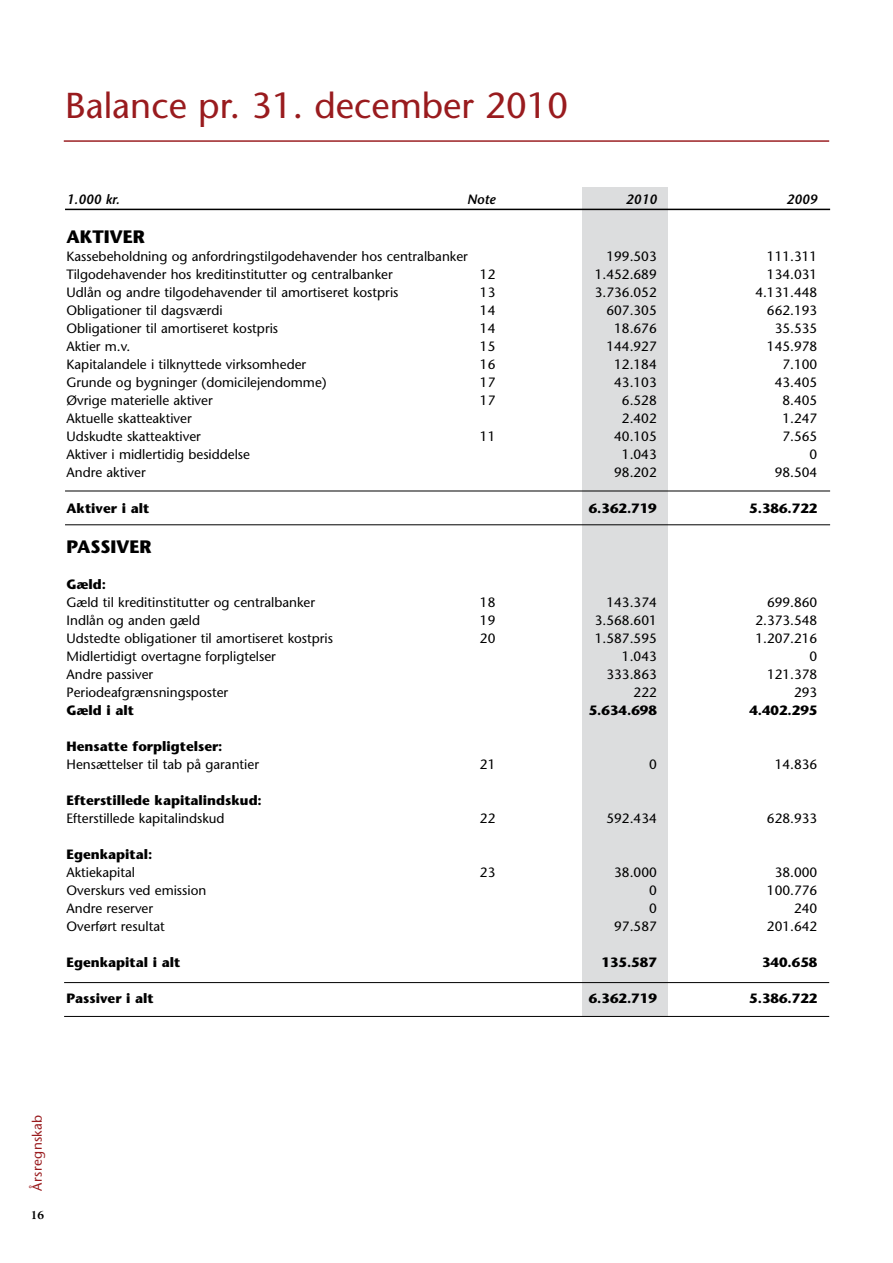
<style>
.page{position:relative;width:893px;height:1263px;background:#fff}
.page>*{position:absolute;margin:0;border:0;box-sizing:border-box;transform-origin:0 0}
.t1{font:36px "Stone Sans";color:#991b1e}
.t2{font:700 18px "Stone Sans";color:#000}
.t3{font:13.5px "Stone Sans";color:#000}
.t4{font:700 13.5px "Stone Sans";color:#000}
.t5{font:italic 600 13.5px "Stone Sans";color:#000}
.t6{font:13.5px "Stone Sans";letter-spacing:.03em;color:#991b1e}
.t7{font:800 12px "Goudy";color:#000}
</style>
<div class="page">
<div style="left:583px;top:187px;width:85px;height:829px;background:#dcddde"></div>
<hr style="left:65px;top:209px;width:765px;height:1px;background:#000">
<hr style="left:65px;top:491px;width:765px;height:1px;background:#000">
<hr style="left:65px;top:524px;width:765px;height:1px;background:#000">
<hr style="left:64px;top:982px;width:765px;height:1px;background:#000">
<hr style="left:64px;top:1016px;width:765px;height:1px;background:#000">
<hr style="left:64px;top:140px;width:765px;height:2px;background:#991b1e">
<h1 class="t1" style="left:65px;top:84px;width:504px">Balance pr. 31. december 2010</h1>
<p class="t5" style="left:67px;top:191px;width:55px">1.000 kr.</p>
<p class="t5" style="left:467px;top:191px;width:30px">Note</p>
<p class="t5" style="left:626px;top:191px;width:32px">2010</p>
<p class="t5" style="left:786px;top:191px;width:32px">2009</p>
<h2 class="t2" style="left:67px;top:226px;width:80px">AKTIVER</h2>
<p class="t3" style="left:67px;top:248px;width:403px">Kassebeholdning og anfordringstilgodehavender hos centralbanker</p>
<p class="t3" style="left:606px;top:248px;width:52px">199.503</p>
<p class="t3" style="left:767px;top:248px;width:52px">111.311</p>
<p class="t3" style="left:67px;top:266px;width:328px">Tilgodehavender hos kreditinstitutter og centralbanker</p>
<p class="t3" style="left:480px;top:266px;width:17px">12</p>
<p class="t3" style="left:595px;top:266px;width:63px">1.452.689</p>
<p class="t3" style="left:767px;top:266px;width:52px">134.031</p>
<p class="t3" style="left:67px;top:284px;width:333px">Udlån og andre tilgodehavender til amortiseret kostpris</p>
<p class="t3" style="left:480px;top:284px;width:17px">13</p>
<p class="t3" style="left:595px;top:284px;width:63px">3.736.052</p>
<p class="t3" style="left:755px;top:284px;width:63px">4.131.448</p>
<p class="t3" style="left:67px;top:302px;width:158px">Obligationer til dagsværdi</p>
<p class="t3" style="left:480px;top:302px;width:17px">14</p>
<p class="t3" style="left:606px;top:302px;width:52px">607.305</p>
<p class="t3" style="left:767px;top:302px;width:52px">662.193</p>
<p class="t3" style="left:67px;top:320px;width:213px">Obligationer til amortiseret kostpris</p>
<p class="t3" style="left:480px;top:320px;width:17px">14</p>
<p class="t3" style="left:614px;top:320px;width:44px">18.676</p>
<p class="t3" style="left:775px;top:320px;width:44px">35.535</p>
<p class="t3" style="left:67px;top:338px;width:65px">Aktier m.v.</p>
<p class="t3" style="left:480px;top:338px;width:17px">15</p>
<p class="t3" style="left:606px;top:338px;width:52px">144.927</p>
<p class="t3" style="left:767px;top:338px;width:52px">145.978</p>
<p class="t3" style="left:67px;top:356px;width:241px">Kapitalandele i tilknyttede virksomheder</p>
<p class="t3" style="left:480px;top:356px;width:17px">16</p>
<p class="t3" style="left:614px;top:356px;width:44px">12.184</p>
<p class="t3" style="left:782px;top:356px;width:36px">7.100</p>
<p class="t3" style="left:67px;top:374px;width:262px">Grunde og bygninger (domicilejendomme)</p>
<p class="t3" style="left:480px;top:374px;width:17px">17</p>
<p class="t3" style="left:614px;top:374px;width:44px">43.103</p>
<p class="t3" style="left:775px;top:374px;width:44px">43.405</p>
<p class="t3" style="left:67px;top:392px;width:148px">Øvrige materielle aktiver</p>
<p class="t3" style="left:480px;top:392px;width:17px">17</p>
<p class="t3" style="left:622px;top:392px;width:36px">6.528</p>
<p class="t3" style="left:782px;top:392px;width:36px">8.405</p>
<p class="t3" style="left:67px;top:410px;width:127px">Aktuelle skatteaktiver</p>
<p class="t3" style="left:622px;top:410px;width:36px">2.402</p>
<p class="t3" style="left:782px;top:410px;width:36px">1.247</p>
<p class="t3" style="left:67px;top:428px;width:136px">Udskudte skatteaktiver</p>
<p class="t3" style="left:480px;top:428px;width:17px">11</p>
<p class="t3" style="left:614px;top:428px;width:44px">40.105</p>
<p class="t3" style="left:782px;top:428px;width:36px">7.565</p>
<p class="t3" style="left:67px;top:446px;width:185px">Aktiver i midlertidig besiddelse</p>
<p class="t3" style="left:622px;top:446px;width:36px">1.043</p>
<p class="t3" style="left:810px;top:446px;width:9px">0</p>
<p class="t3" style="left:67px;top:464px;width:81px">Andre aktiver</p>
<p class="t3" style="left:614px;top:464px;width:44px">98.202</p>
<p class="t3" style="left:775px;top:464px;width:44px">98.504</p>
<p class="t4" style="left:67px;top:500px;width:84px">Aktiver i alt</p>
<p class="t4" style="left:589px;top:500px;width:70px">6.362.719</p>
<p class="t4" style="left:749px;top:500px;width:70px">5.386.722</p>
<h2 class="t2" style="left:67px;top:536px;width:87px">PASSIVER</h2>
<p class="t4" style="left:67px;top:576px;width:41px">Gæld:</p>
<p class="t3" style="left:67px;top:594px;width:250px">Gæld til kreditinstitutter og centralbanker</p>
<p class="t3" style="left:480px;top:594px;width:17px">18</p>
<p class="t3" style="left:606px;top:594px;width:52px">143.374</p>
<p class="t3" style="left:767px;top:594px;width:52px">699.860</p>
<p class="t3" style="left:67px;top:612px;width:135px">Indlån og anden gæld</p>
<p class="t3" style="left:480px;top:612px;width:17px">19</p>
<p class="t3" style="left:595px;top:612px;width:63px">3.568.601</p>
<p class="t3" style="left:755px;top:612px;width:63px">2.373.548</p>
<p class="t3" style="left:67px;top:630px;width:268px">Udstedte obligationer til amortiseret kostpris</p>
<p class="t3" style="left:480px;top:630px;width:17px">20</p>
<p class="t3" style="left:595px;top:630px;width:63px">1.587.595</p>
<p class="t3" style="left:755px;top:630px;width:63px">1.207.216</p>
<p class="t3" style="left:67px;top:648px;width:211px">Midlertidigt overtagne forpligtelser</p>
<p class="t3" style="left:622px;top:648px;width:36px">1.043</p>
<p class="t3" style="left:810px;top:648px;width:9px">0</p>
<p class="t3" style="left:67px;top:666px;width:88px">Andre passiver</p>
<p class="t3" style="left:606px;top:666px;width:52px">333.863</p>
<p class="t3" style="left:767px;top:666px;width:52px">121.378</p>
<p class="t3" style="left:67px;top:684px;width:163px">Periodeafgrænsningsposter</p>
<p class="t3" style="left:634px;top:684px;width:25px">222</p>
<p class="t3" style="left:794px;top:684px;width:25px">293</p>
<p class="t4" style="left:67px;top:702px;width:69px">Gæld i alt</p>
<p class="t4" style="left:589px;top:702px;width:70px">5.634.698</p>
<p class="t4" style="left:749px;top:702px;width:70px">4.402.295</p>
<p class="t4" style="left:67px;top:738px;width:158px">Hensatte forpligtelser:</p>
<p class="t3" style="left:67px;top:756px;width:194px">Hensættelser til tab på garantier</p>
<p class="t3" style="left:480px;top:756px;width:17px">21</p>
<p class="t3" style="left:649px;top:756px;width:9px">0</p>
<p class="t3" style="left:775px;top:756px;width:44px">14.836</p>
<p class="t4" style="left:67px;top:792px;width:197px">Efterstillede kapitalindskud:</p>
<p class="t3" style="left:67px;top:810px;width:160px">Efterstillede kapitalindskud</p>
<p class="t3" style="left:480px;top:810px;width:17px">22</p>
<p class="t3" style="left:606px;top:810px;width:52px">592.434</p>
<p class="t3" style="left:767px;top:810px;width:52px">628.933</p>
<p class="t4" style="left:67px;top:846px;width:87px">Egenkapital:</p>
<p class="t3" style="left:67px;top:864px;width:70px">Aktiekapital</p>
<p class="t3" style="left:480px;top:864px;width:17px">23</p>
<p class="t3" style="left:614px;top:864px;width:44px">38.000</p>
<p class="t3" style="left:775px;top:864px;width:44px">38.000</p>
<p class="t3" style="left:67px;top:882px;width:141px">Overskurs ved emission</p>
<p class="t3" style="left:649px;top:882px;width:9px">0</p>
<p class="t3" style="left:767px;top:882px;width:52px">100.776</p>
<p class="t3" style="left:67px;top:900px;width:88px">Andre reserver</p>
<p class="t3" style="left:649px;top:900px;width:9px">0</p>
<p class="t3" style="left:794px;top:900px;width:25px">240</p>
<p class="t3" style="left:67px;top:918px;width:100px">Overført resultat</p>
<p class="t3" style="left:614px;top:918px;width:44px">97.587</p>
<p class="t3" style="left:767px;top:918px;width:52px">201.642</p>
<p class="t4" style="left:67px;top:954px;width:115px">Egenkapital i alt</p>
<p class="t4" style="left:601px;top:954px;width:57px">135.587</p>
<p class="t4" style="left:762px;top:954px;width:57px">340.658</p>
<p class="t4" style="left:67px;top:990px;width:89px">Passiver i alt</p>
<p class="t4" style="left:589px;top:990px;width:70px">6.362.719</p>
<p class="t4" style="left:749px;top:990px;width:70px">5.386.722</p>
<p class="t6" style="left:29px;top:1191px;width:78px;rotate:-90deg">Årsregnskab</p>
<p class="t7" style="left:31px;top:1207px;width:15px">16</p>
</div>
